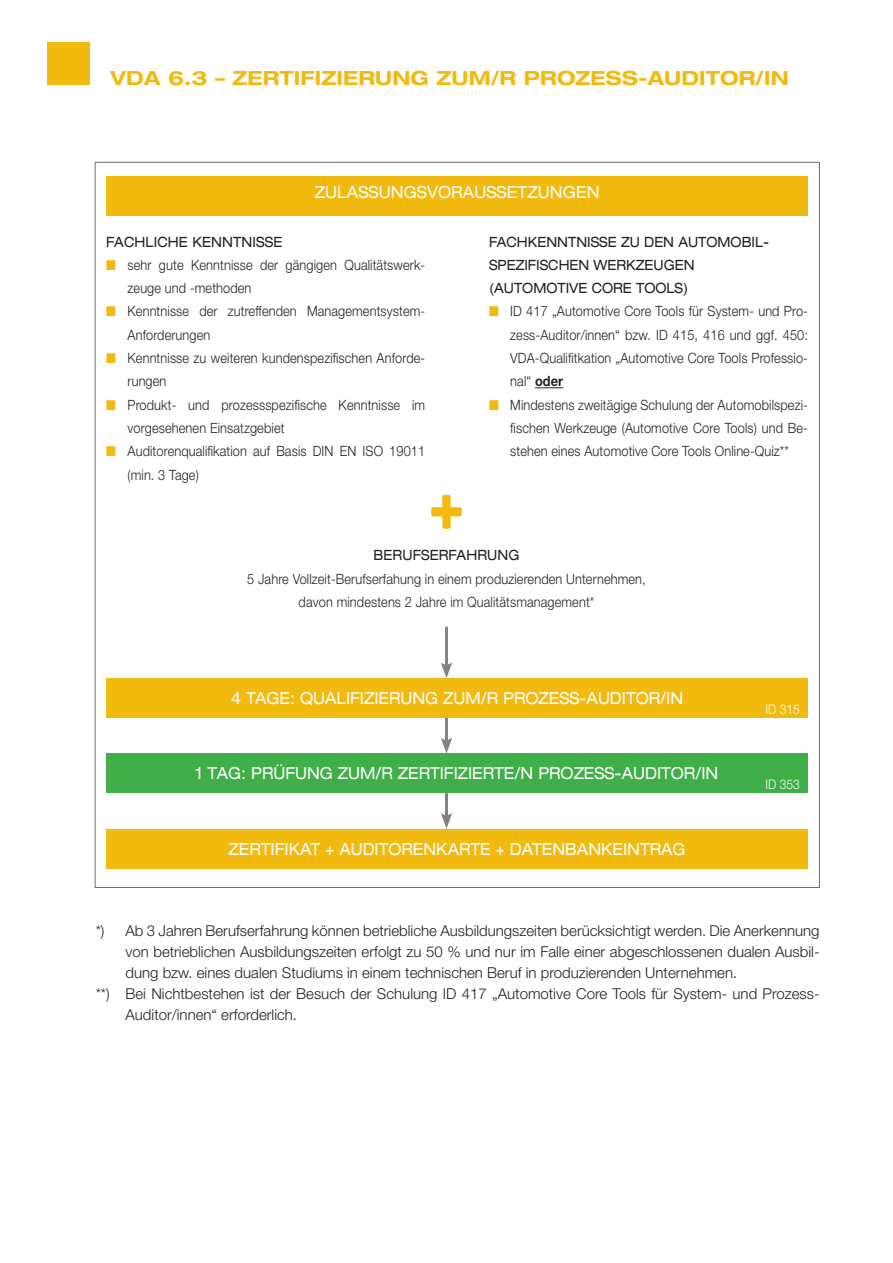
<style>
.page{position:relative;width:893px;height:1263px;background:#fff}
.page>*{position:absolute;margin:0;border:0;box-sizing:border-box;transform-origin:0 0}
.t1{font:700 expanded 19.5px "Helvetica Neue LT Std";letter-spacing:.01em;color:#f2b90f}
.t2{font:expanded 16.65px "Helvetica Neue LT Std";color:#fff;scale:.9 1}
.t3{font:300 15px "Helvetica Neue LT Std";color:#231f20}
.t4{font:300 14.1px/23.2px "Helvetica Neue LT Std";letter-spacing:.01em;color:#231f20;scale:.9 1}
.t5{font:expanded 14.1px/23.2px "Helvetica Neue LT Std";color:#231f20;scale:.9 1}
.t6{font:300 13.35px "Helvetica Neue LT Std";color:#fff;scale:.9 1}
.s1{color:#f2b90f}
.s2{font-weight:700}
</style>
<div class="page">
<div style="left:47px;top:43px;width:42px;height:42px;background:#f2b90f"></div>
<div style="left:106px;top:176px;width:702px;height:40px;background:#f2b90f"></div>
<div style="left:106px;top:678px;width:702px;height:40px;background:#f2b90f"></div>
<div style="left:106px;top:829px;width:702px;height:39px;background:#f2b90f"></div>
<div style="left:106px;top:753px;width:702px;height:40px;background:#40ae49"></div>
<svg style="left:535px;top:387px;width:28px;height:1px"></svg>
<svg style="left:431px;top:494px;width:31px;height:35px"></svg>
<hr style="left:445px;top:718px;width:3px;height:25px;background:#808285">
<svg style="left:441px;top:738px;width:11px;height:15px"></svg>
<hr style="left:445px;top:793px;width:3px;height:25px;background:#808285">
<svg style="left:441px;top:813px;width:11px;height:16px"></svg>
<hr style="left:445px;top:627px;width:3px;height:41px;background:#808285">
<svg style="left:441px;top:662px;width:11px;height:16px"></svg>
<h1 class="t1" style="left:111px;top:65px;width:680px">VDA 6.3 – ZERTIFIZIERUNG ZUM/R PROZESS-AUDITOR/IN</h1>
<p class="t2" style="left:315px;top:182px;width:318px">ZULASSUNGSVORAUSSETZUNGEN</p>
<p class="t5" style="left:106px;top:230px;width:197px">FACHLICHE KENNTNISSE</p>
<p class="t4" style="left:128px;top:253px;width:332px;text-indent:-21px"><span class="s1">■</span> sehr gute Kenntnisse der gängigen Qualitätswerk&shy;zeuge und -methoden</p>
<p class="t4" style="left:128px;top:299px;width:332px;text-indent:-21px"><span class="s1">■</span> Kenntnisse der zutreffenden Managementsystem-<br>Anforderungen</p>
<p class="t4" style="left:128px;top:346px;width:332px;text-indent:-21px"><span class="s1">■</span> Kenntnisse zu weiteren kundenspezifischen Anforde&shy;rungen</p>
<p class="t4" style="left:128px;top:393px;width:332px;text-indent:-21px"><span class="s1">■</span> Produkt- und prozessspezifische Kenntnisse im vorgesehenen Einsatzgebiet</p>
<p class="t4" style="left:128px;top:439px;width:332px;text-indent:-21px"><span class="s1">■</span> Auditorenqualifikation auf Basis DIN EN ISO 19011 (min. 3 Tage)</p>
<p class="t5" style="left:489px;top:230px;width:313px">FACHKENNTNISSE ZU DEN AUTOMOBIL-<br>SPEZIFISCHEN WERKZEUGEN (AUTOMOTIVE CORE TOOLS)</p>
<p class="t4" style="left:510px;top:299px;width:332px;text-align:justify;text-indent:-21px"><span class="s1">■</span> ID 417 „Automotive Core Tools für System- und Pro&shy;zess-Auditor/innen“ bzw. ID 415, 416 und ggf. 450:<br>VDA-Qualifitkation „Automotive Core Tools Professio&shy;nal“ <span class="s2">oder</span></p>
<p class="t4" style="left:510px;top:393px;width:332px;text-align:justify;text-indent:-21px"><span class="s1">■</span> Mindestens zweitägige Schulung der Automobilspezi&shy;fischen Werkzeuge (Automotive Core Tools) und Be&shy;stehen eines Automotive Core Tools Online-Quiz**</p>
<p class="t5" style="left:373px;top:543px;width:164px">BERUFSERFAHRUNG</p>
<p class="t4" style="left:247px;top:567px;width:444px;text-align:center">5 Jahre Vollzeit-Berufserfahung in einem produzierenden Unternehmen, davon mindestens 2 Jahre im Qualitätsmanagement*</p>
<p class="t2" style="left:231px;top:688px;width:504px">4 TAGE: QUALIFIZIERUNG ZUM/R PROZESS-AUDITOR/IN</p>
<p class="t2" style="left:196px;top:763px;width:582px">1 TAG: PRÜFUNG ZUM/R ZERTIFIZIERTE/N PROZESS-AUDITOR/IN</p>
<p class="t2" style="left:229px;top:838px;width:509px">ZERTIFIKAT + AUDITORENKARTE + DATENBANKEINTRAG</p>
<p class="t6" style="left:766px;top:701px;width:40px">ID 315</p>
<p class="t6" style="left:766px;top:776px;width:40px">ID 353</p>
<p class="t3" style="left:96px;top:921px;width:10px">*)</p>
<p class="t3" style="left:125px;top:921px;width:696px">Ab 3 Jahren Berufserfahrung können betriebliche Ausbildungszeiten berücksichtigt werden. Die Anerkennung</p>
<p class="t3" style="left:125px;top:942px;width:696px">von betrieblichen Ausbildungszeiten erfolgt zu 50 % und nur im Falle einer abgeschlossenen dualen Ausbil-</p>
<p class="t3" style="left:125px;top:963px;width:613px">dung bzw. eines dualen Studiums in einem technischen Beruf in produzierenden Unternehmen.</p>
<p class="t3" style="left:96px;top:984px;width:725px">**) Bei Nichtbestehen ist der Besuch der Schulung ID 417 „Automotive Core Tools für System- und Prozess-</p>
<p class="t3" style="left:125px;top:1005px;width:173px">Auditor/innen“ erforderlich.</p>
</div>
